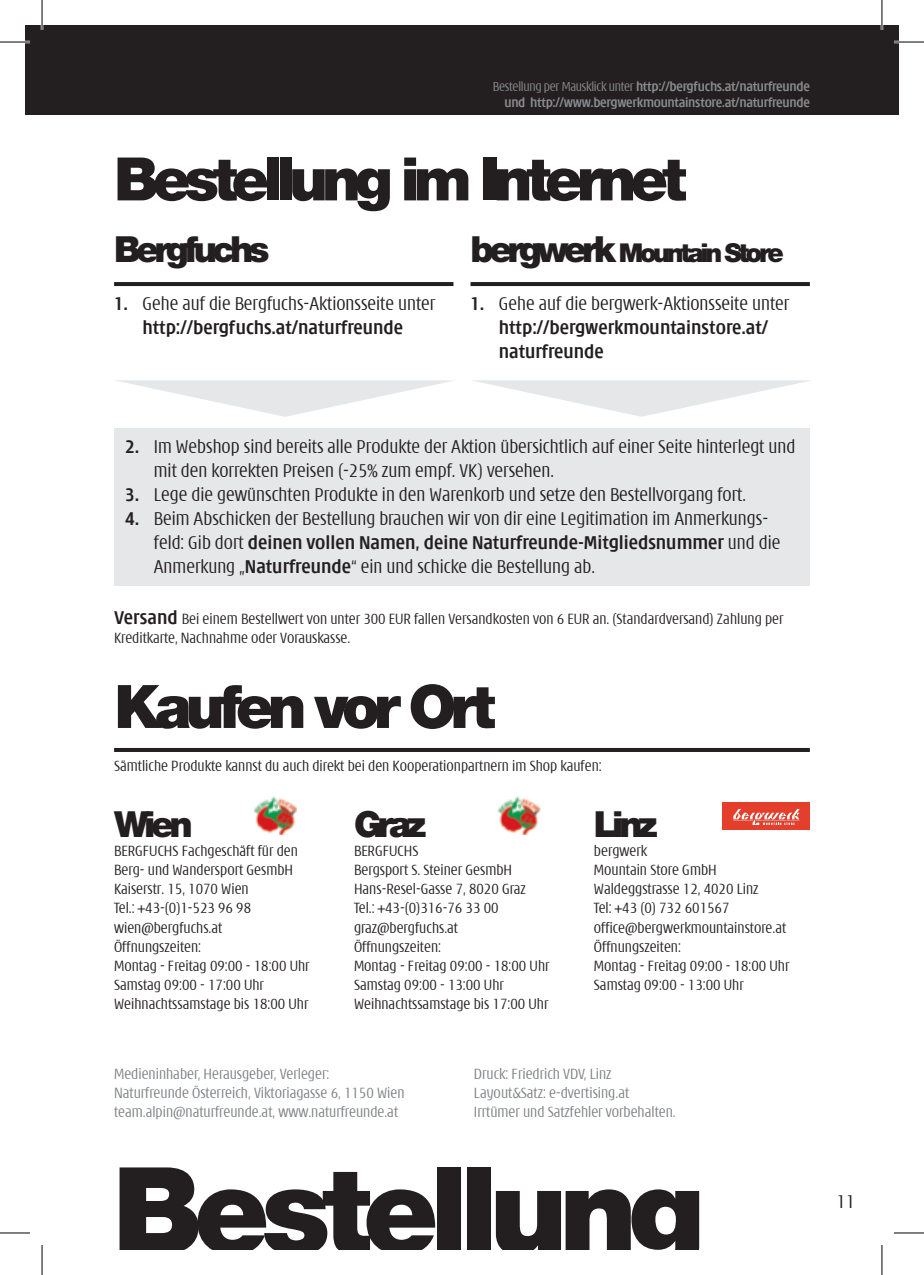
<style>
.page{position:relative;width:924px;height:1275px;background:#fff}
.page>*{position:absolute;margin:0;border:0;box-sizing:border-box;transform-origin:0 0}
.t1{font:900 120.6px "Helvetica Neue";letter-spacing:-.07em;color:#231f20}
.t2{font:900 60px "Helvetica Neue";letter-spacing:-.1em;color:#231f20}
.t3{font:900 36px "Helvetica Neue";letter-spacing:-.125em;color:#231f20}
.t4{font:900 26px "Helvetica Neue";letter-spacing:-.125em;color:#231f20}
.t5{font:300 condensed 20px/24px "Modena";color:#231f20}
.t6{font:700 condensed 20px/24px "Modena";color:#231f20}
.t7{font:300 condensed 16px/19.2px "Modena";color:#231f20}
.t8{font:300 condensed 16px/19.2px "Modena";color:#7e8083}
.t9{font:700 condensed 14px/16px "Modena";letter-spacing:-.02em;color:#8a8c8f;text-align:right}
.s1{font-weight:300}
.s2{font-weight:700}
.s3{font-size:36px}
.s4{font-weight:700;font-size:20px}
</style>
<div class="page">
<div style="left:25px;top:25px;width:873px;height:89px;background:#231f20"></div>
<hr style="left:114px;top:282px;width:339px;height:4px;background:#231f20">
<hr style="left:470px;top:282px;width:339px;height:4px;background:#231f20">
<hr style="left:114px;top:748px;width:695px;height:4px;background:#231f20">
<img style="left:254px;top:796px;width:43px;height:39px">
<img style="left:498px;top:796px;width:42px;height:39px">
<div style="left:721px;top:802px;width:88px;height:27px;background:#e43e2d"></div>
<svg style="left:733px;top:809px;width:66px;height:16px"></svg>
<div style="left:114px;top:428px;width:695px;height:157px;background:#e6e7e9"></div>
<svg style="left:116px;top:380px;width:338px;height:37px"></svg>
<svg style="left:472px;top:380px;width:339px;height:37px"></svg>
<hr style="left:0;top:41px;width:30px;height:2px;background:#fff">
<hr style="left:893px;top:41px;width:30px;height:2px;background:#fff">
<hr style="left:41px;top:0;width:2px;height:30px;background:#fff">
<hr style="left:880px;top:0;width:2px;height:30px;background:#fff">
<hr style="left:0;top:42px;width:30px;height:1px;background:#000">
<hr style="left:893px;top:42px;width:30px;height:1px;background:#000">
<hr style="left:0;top:1232px;width:30px;height:1px;background:#000">
<hr style="left:893px;top:1232px;width:30px;height:1px;background:#000">
<hr style="left:42px;top:0;width:1px;height:30px;background:#000">
<hr style="left:42px;top:1245px;width:1px;height:30px;background:#000">
<hr style="left:881px;top:0;width:1px;height:30px;background:#000">
<hr style="left:881px;top:1245px;width:1px;height:30px;background:#000">
<p class="t9" style="left:492px;top:79px;width:318px"><span class="s1">Bestellung per Mausklick unter</span> http://bergfuchs.at/naturfreunde und http://www.bergwerkmountainstore.at/naturfreunde</p>
<h2 class="t2" style="left:114px;top:143px;width:573px">Bestellung im Internet</h2>
<h3 class="t3" style="left:114px;top:228px;width:157px">Bergfuchs</h3>
<p class="t5" style="left:114px;top:292px;width:322px;text-align:center"><span class="s2">1.</span> Gehe auf die Bergfuchs-Aktionsseite unter <span class="s2">http://bergfuchs.at/naturfreunde</span></p>
<h3 class="t4" style="left:470px;top:237px;width:314px"><span class="s3">bergwerk</span> Mountain Store</h3>
<p class="t6" style="left:498px;top:292px;width:292px;text-indent:-28px">1. <span class="s1">Gehe auf die bergwerk-Aktionsseite unter </span>http://bergwerkmountainstore.at/ naturfreunde</p>
<p class="t5" style="left:154px;top:435px;width:642px;text-indent:-28px"><span class="s2">2.</span> Im Webshop sind bereits alle Produkte der Aktion übersichtlich auf einer Seite hinterlegt und mit den korrekten Preisen (-25% zum empf. VK) versehen.</p>
<p class="t5" style="left:125px;top:483px;width:621px"><span class="s2">3.</span> Lege die gewünschten Produkte in den Warenkorb und setze den Bestellvorgang fort.</p>
<p class="t5" style="left:154px;top:507px;width:627px;text-indent:-28px"><span class="s2">4.</span> Beim Abschicken der Bestellung brauchen wir von dir eine Legitimation im Anmerkungs&shy;feld: Gib dort <span class="s2">deinen vollen Namen, deine Naturfreunde-Mitgliedsnummer</span> und die<br>Anmerkung „<span class="s2">Naturfreunde</span>“ ein und schicke die Bestellung ab.</p>
<p class="t7" style="left:114px;top:609px;width:670px"><span class="s4">Versand</span> Bei einem Bestellwert von unter 300 EUR fallen Versandkosten von 6 EUR an. (Standardversand) Zahlung per<br>Kreditkarte, Nachnahme oder Vorauskasse.</p>
<h2 class="t2" style="left:114px;top:671px;width:382px">Kaufen vor Ort</h2>
<p class="t7" style="left:114px;top:757px;width:489px">Sämtliche Produkte kannst du auch direkt bei den Kooperationpartnern im Shop kaufen:</p>
<h3 class="t3" style="left:114px;top:802px;width:80px">Wien</h3>
<p class="t7" style="left:114px;top:841px;width:197px">BERGFUCHS Fachgeschäft für den<br>Berg- und Wandersport GesmbH<br>Kaiserstr. 15, 1070 Wien<br>Tel.: +43-(0)1-523 96 98 wien@bergfuchs.at<br>Öffnungszeiten:<br>Montag - Freitag 09:00 - 18:00 Uhr<br>Samstag 09:00 - 17:00 Uhr<br>Weihnachtssamstage bis 18:00 Uhr</p>
<h3 class="t3" style="left:354px;top:802px;width:74px">Graz</h3>
<p class="t7" style="left:354px;top:841px;width:197px">BERGFUCHS<br>Bergsport S. Steiner GesmbH<br>Hans-Resel-Gasse 7, 8020 Graz<br>Tel.: +43-(0)316-76 33 00 graz@bergfuchs.at<br>Öffnungszeiten:<br>Montag - Freitag 09:00 - 18:00 Uhr<br>Samstag 09:00 - 13:00 Uhr<br>Weihnachtssamstage bis 17:00 Uhr</p>
<h3 class="t3" style="left:593px;top:802px;width:65px">Linz</h3>
<p class="t7" style="left:593px;top:841px;width:197px">bergwerk<br>Mountain Store GmbH<br>Waldeggstrasse 12, 4020 Linz<br>Tel: +43 (0) 732 601567 office@bergwerkmountainstore.at<br>Öffnungszeiten:<br>Montag - Freitag 09:00 - 18:00 Uhr<br>Samstag 09:00 - 13:00 Uhr</p>
<p class="t8" style="left:114px;top:1064px;width:292px">Medieninhaber, Herausgeber, Verleger:<br>Naturfreunde Österreich, Viktoriagasse 6, 1150 Wien team.alpin@naturfreunde.at, www.naturfreunde.at</p>
<p class="t8" style="left:474px;top:1064px;width:203px">Druck: Friedrich VDV, Linz<br>Layout&amp;Satz: e-dvertising.at<br>Irrtümer und Satzfehler vorbehalten.</p>
<h1 class="t1" style="left:113px;top:1138px;width:593px">Bestellung</h1>
<p class="t5" style="left:836px;top:1190px;width:20px">11</p>
</div>
